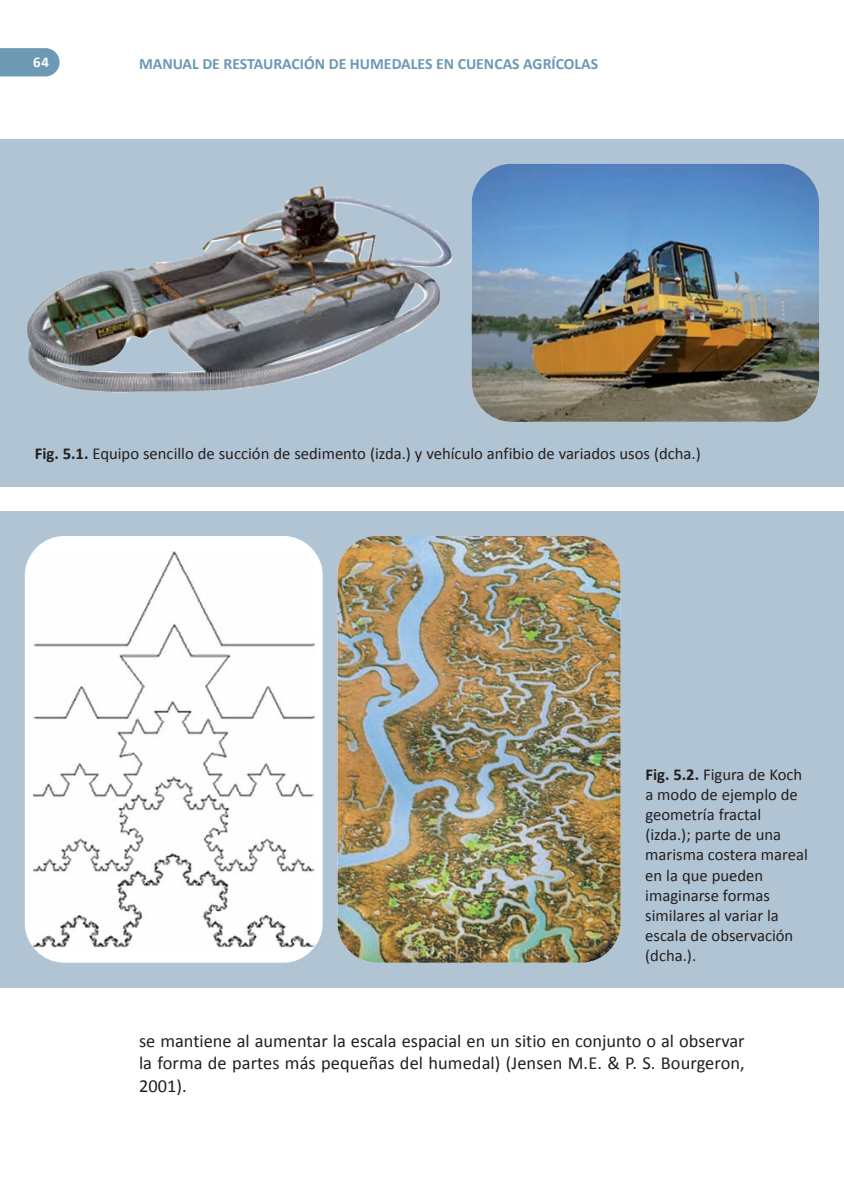
<style>
.page{position:relative;width:844px;height:1191px;background:#fff}
.page>*{position:absolute;margin:0;border:0;box-sizing:border-box;transform-origin:0 0}
.t1{font:18.38px/22.8px "Calibri";letter-spacing:.005em;color:#231f20;text-align:justify}
.t2{font:16.62px/20.1px "Calibri";color:#231f20}
.t3{font:700 15.75px "Calibri";color:#6c99b3}
.t4{font:700 14.88px "Calibri";color:#fff}
.s1{font-weight:700}
</style>
<div class="page">
<svg style="left:0;top:48px;width:60px;height:28px;background:#749fb7"></svg>
<div style="left:0;top:139px;width:843px;height:347px;background:#b0c4d3"></div>
<img style="left:27px;top:186px;width:425px;height:207px">
<img style="left:471px;top:164px;width:348px;height:258px">
<div style="left:0;top:511px;width:843px;height:476px;background:#b0c4d3"></div>
<div style="left:25px;top:536px;width:297px;height:426px;background:#fff;border-radius:40px"></div>
<img style="left:33px;top:551px;width:281px;height:396px">
<img style="left:337px;top:536px;width:283px;height:426px">
<hr style="left:843px;top:630px;width:1px;height:461px;background:#b0c4d3">
<p class="t4" style="left:33px;top:53px;width:17px">64</p>
<p class="t3" style="left:139px;top:54px;width:460px">MANUAL DE RESTAURACIÓN DE HUMEDALES EN CUENCAS AGRÍCOLAS</p>
<p class="t2" style="left:35px;top:443px;width:667px"><span class="s1">FIG. 5.1.</span> Equipo sencillo de succión de sedimento (izda.) y vehículo anfibio de variados usos (dcha.)</p>
<p class="t2" style="left:645px;top:764px;width:164px"><span class="s1">FIG. 5.2.</span> Figura de Koch a modo de ejemplo de geometría fractal (izda.); parte de una marisma costera mareal en la que pueden imaginarse formas similares al variar la escala de observación (dcha.).</p>
<p class="t1" style="left:139px;top:1029px;width:607px">se mantiene al aumentar la escala espacial en un sitio en conjunto o al observar la forma de partes más pequeñas del humedal) (Jensen M.E. &amp; P. S. Bourgeron, 2001).</p>
</div>
